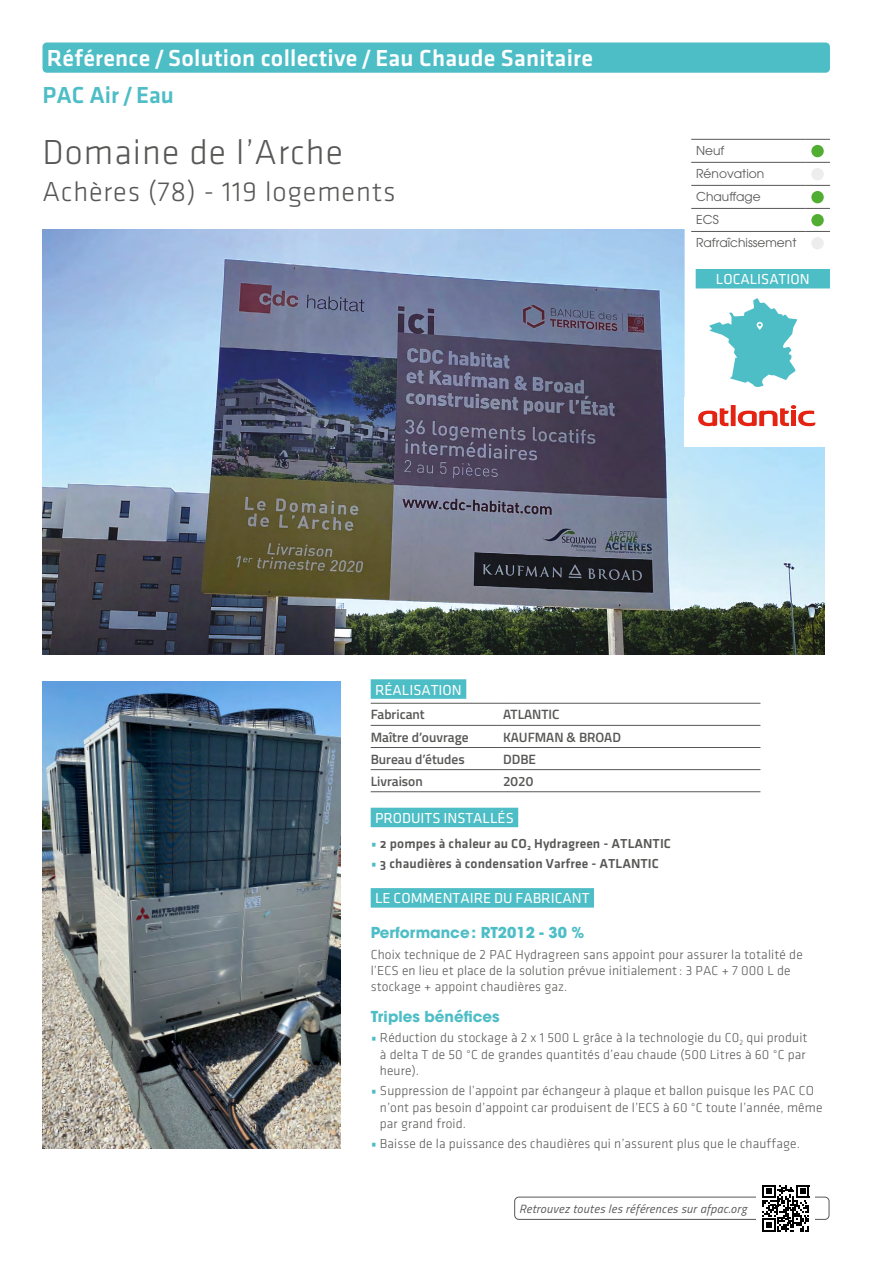
<style>
.page{position:relative;width:893px;height:1263px;background:#fff}
.page>*{position:absolute;margin:0;border:0;box-sizing:border-box;transform-origin:0 0}
.t1{font:300 36px "Klavika";letter-spacing:.03em;color:#575756}
.t2{font:300 28.5px "Klavika";letter-spacing:.03em;color:#575756}
.t3{font:24px "Klavika Medium OSF";letter-spacing:.01em;color:#fff}
.t4{font:24px "Klavika Medium OSF";color:#4dbdc6}
.t5{font:15px "Klavika Regular TF";color:#fff}
.t6{font:700 15px "ITC Avant Garde Pro";color:#4dbdc6}
.t7{font:300 13.5px/16.2px "Klavika";letter-spacing:.01em;color:#575756}
.t8{font:13.5px "Klavika Medium OSF";letter-spacing:.01em;color:#575756}
.t9{font:600 13.5px "Titillium";color:#575756}
.t10{font:12.3px/23.1px "ITC Avant Garde Pro";color:#575756}
.t11{font:italic 12px "Titillium";letter-spacing:.03em;color:#575756}
.s1{font-family:"Titillium";font-weight:600;color:#4dbdc6}
</style>
<div class="page">
<div style="left:514px;top:1197px;width:315px;height:22px;border:1px solid #575756;border-radius:4px"></div>
<div style="left:757px;top:1179px;width:58px;height:58px;background:#fff"></div>
<svg style="left:762px;top:1185px;width:47px;height:46px"></svg>
<img style="left:43px;top:229px;width:782px;height:425px">
<img style="left:43px;top:681px;width:297px;height:467px">
<div style="left:685px;top:398px;width:187px;height:49px;background:#fff"></div>
<svg style="left:698px;top:405px;width:118px;height:21px"></svg>
<div style="left:43px;top:43px;width:787px;height:30px;background:#4dbdc6;border-radius:4px"></div>
<div style="left:685px;top:139px;width:187px;height:259px;background:#fff"></div>
<svg style="left:709px;top:298px;width:88px;height:89px"></svg>
<hr style="left:691px;top:139px;width:114px;height:1px;background:#575756">
<hr style="left:691px;top:162px;width:114px;height:1px;background:#575756">
<hr style="left:691px;top:185px;width:114px;height:1px;background:#575756">
<svg style="left:805px;top:139px;width:25px;height:1px"></svg>
<svg style="left:805px;top:162px;width:25px;height:1px"></svg>
<svg style="left:805px;top:185px;width:25px;height:1px"></svg>
<hr style="left:691px;top:208px;width:114px;height:1px;background:#575756">
<svg style="left:805px;top:208px;width:25px;height:1px"></svg>
<hr style="left:691px;top:231px;width:114px;height:1px;background:#575756">
<svg style="left:805px;top:231px;width:25px;height:1px"></svg>
<div style="left:811px;top:145px;width:13px;height:12px;background:#52ae32;border-radius:50%"></div>
<div style="left:811px;top:168px;width:13px;height:12px;background:#ededed;border-radius:50%"></div>
<div style="left:811px;top:191px;width:13px;height:12px;background:#52ae32;border-radius:50%"></div>
<div style="left:811px;top:214px;width:13px;height:12px;background:#52ae32;border-radius:50%"></div>
<div style="left:811px;top:237px;width:13px;height:12px;background:#ededed;border-radius:50%"></div>
<div style="left:696px;top:269px;width:134px;height:19px;background:#4dbdc6"></div>
<div style="left:371px;top:679px;width:95px;height:20px;background:#4dbdc6"></div>
<div style="left:371px;top:808px;width:147px;height:19px;background:#4dbdc6"></div>
<div style="left:371px;top:888px;width:223px;height:20px;background:#4dbdc6"></div>
<hr style="left:371px;top:703px;width:132px;height:1px;background:#575756">
<hr style="left:503px;top:703px;width:257px;height:1px;background:#575756">
<hr style="left:371px;top:725px;width:132px;height:1px;background:#575756">
<hr style="left:503px;top:725px;width:257px;height:1px;background:#575756">
<hr style="left:371px;top:747px;width:132px;height:1px;background:#575756">
<hr style="left:503px;top:747px;width:257px;height:1px;background:#575756">
<hr style="left:371px;top:769px;width:132px;height:1px;background:#575756">
<hr style="left:503px;top:769px;width:257px;height:1px;background:#575756">
<hr style="left:371px;top:791px;width:132px;height:1px;background:#575756">
<hr style="left:503px;top:791px;width:257px;height:1px;background:#575756">
<h3 class="t3" style="left:47px;top:45px;width:548px">Référence / Solution collective / Eau Chaude Sanitaire</h3>
<h3 class="t4" style="left:43px;top:82px;width:133px">PAC Air /Eau</h3>
<h1 class="t1" style="left:43px;top:133px;width:302px">Domaine de l’Arche</h1>
<h2 class="t2" style="left:43px;top:177px;width:355px">Achères (78) - 119 logements</h2>
<p class="t10" style="left:696px;top:139px;width:102px">Neuf<br>Rénovation<br>Chauffage<br>ECS<br>Rafraîchissement</p>
<p class="t5" style="left:716px;top:271px;width:95px">LOCALISATION</p>
<p class="t5" style="left:375px;top:682px;width:88px">RÉALISATION</p>
<p class="t9" style="left:371px;top:704px;width:56px">Fabricant</p>
<p class="t9" style="left:503px;top:704px;width:58px">ATLANTIC</p>
<p class="t9" style="left:371px;top:727px;width:100px">Maître d’ouvrage</p>
<p class="t9" style="left:503px;top:727px;width:120px">KAUFMAN &amp; BROAD</p>
<p class="t9" style="left:371px;top:749px;width:96px">Bureau d’études</p>
<p class="t9" style="left:503px;top:749px;width:35px">DDBE</p>
<p class="t9" style="left:371px;top:771px;width:54px">Livraison</p>
<p class="t9" style="left:503px;top:771px;width:32px">2020</p>
<p class="t5" style="left:375px;top:810px;width:140px">PRODUITS INSTALLÉS</p>
<p class="t8" style="left:371px;top:836px;width:302px"><span class="s1">•</span> 2 pompes à chaleur au CO<sub>2</sub> Hydragreen - ATLANTIC</p>
<p class="t8" style="left:371px;top:856px;width:290px"><span class="s1">•</span> 3 chaudières à condensation Varfree - ATLANTIC</p>
<p class="t5" style="left:375px;top:891px;width:216px">LE COMMENTAIRE DU FABRICANT</p>
<p class="t6" style="left:371px;top:923px;width:215px">Performance: RT2012 - 30 %</p>
<p class="t7" style="left:371px;top:946px;width:434px">Choix technique de 2 PAC Hydragreen sans appoint pour assurer la totalité de l’ECS en lieu et place de la solution prévue initialement: 3 PAC + 7 000 L de stockage + appoint chaudières gaz.</p>
<p class="t6" style="left:371px;top:1006px;width:131px">Triples bénéfices</p>
<p class="t7" style="left:380px;top:1030px;width:429px;text-indent:-9px"><span class="s1">•</span> Réduction du stockage à 2 x 1 500 L grâce à la technologie du C0<sub>2</sub> qui produit à delta T de 50 °C de grandes quantités d’eau chaude (500 Litres à 60 °C par heure).</p>
<p class="t7" style="left:380px;top:1083px;width:444px;text-indent:-9px"><span class="s1">•</span> Suppression de l’appoint par échangeur à plaque et ballon puisque les PAC CO n’ont pas besoin d’appoint car produisent de l’ECS à 60 °C toute l’année, même par grand froid.</p>
<p class="t7" style="left:371px;top:1136px;width:431px"><span class="s1">•</span> Baisse de la puissance des chaudières qui n’assurent plus que le chauffage.</p>
<p class="t11" style="left:519px;top:1200px;width:229px">Retrouvez toutes les références sur afpac.org</p>
</div>
